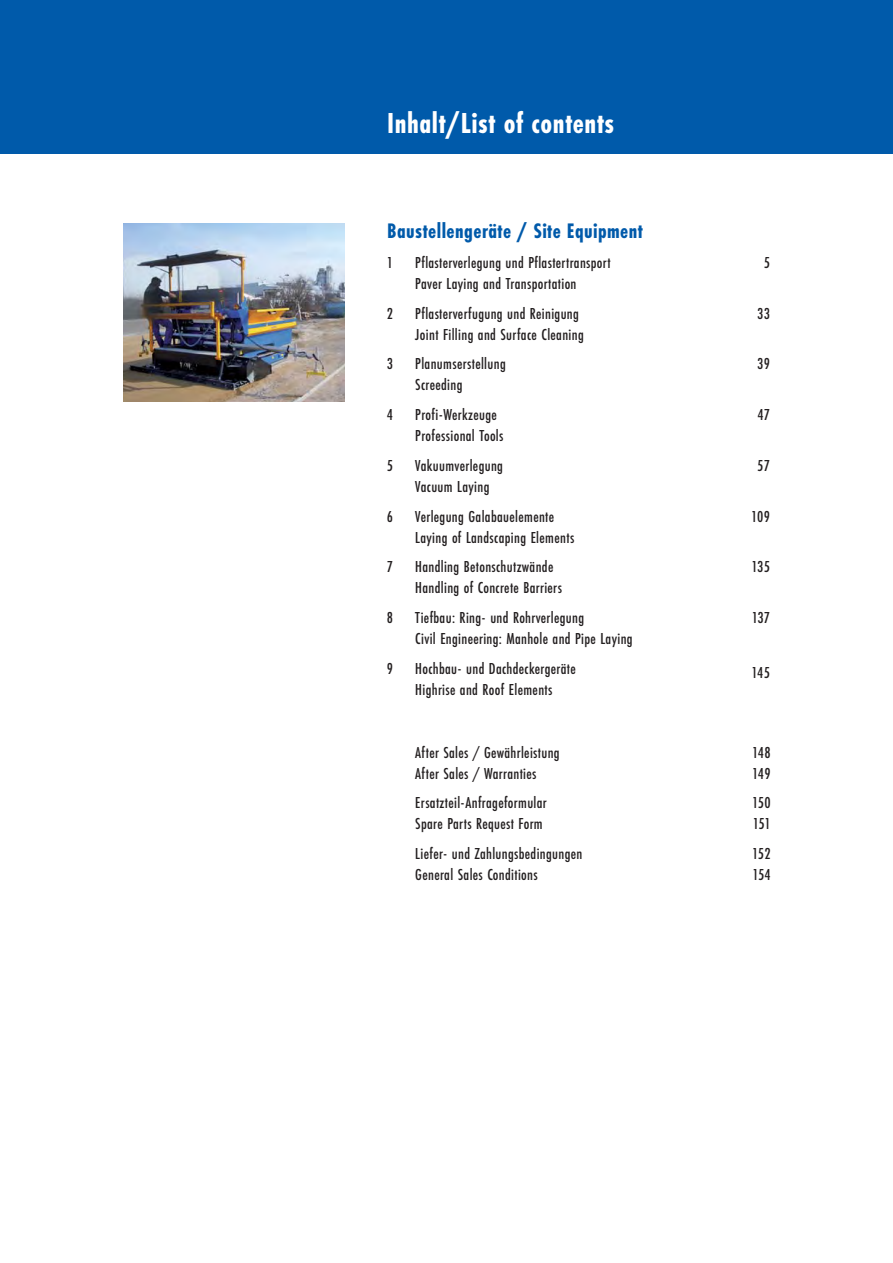
<style>
.page{position:relative;width:893px;height:1263px;background:#fff}
.page>*{position:absolute;margin:0;border:0;box-sizing:border-box;transform-origin:0 0}
.t1{font:700 30px "Futura PT Cond";letter-spacing:.02em;color:#fff}
.t2{font:700 21.75px "Futura PT Cond";letter-spacing:.02em;color:#005aaa}
.t3{font:500 16.5px/21px "Futura PT Cond";letter-spacing:.02em;color:#231f20}
</style>
<div class="page">
<div style="left:0;top:0;width:893px;height:153px;background:#005aaa"></div>
<img style="left:123px;top:223px;width:221px;height:179px">
<h1 class="t1" style="left:387px;top:108px;width:228px">Inhalt/List of contents</h1>
<h2 class="t2" style="left:387px;top:220px;width:257px">Baustellengeräte / Site Equipment</h2>
<p class="t3" style="left:387px;top:252px;width:8px">1</p>
<p class="t3" style="left:387px;top:303px;width:8px">2</p>
<p class="t3" style="left:387px;top:354px;width:8px">3</p>
<p class="t3" style="left:387px;top:405px;width:8px">4</p>
<p class="t3" style="left:387px;top:455px;width:8px">5</p>
<p class="t3" style="left:387px;top:506px;width:8px">6</p>
<p class="t3" style="left:387px;top:557px;width:8px">7</p>
<p class="t3" style="left:387px;top:608px;width:8px">8</p>
<p class="t3" style="left:387px;top:658px;width:8px">9</p>
<p class="t3" style="left:415px;top:252px;width:197px">Pflasterverlegung und Pflastertransport<br>Paver Laying and Transportation</p>
<p class="t3" style="left:415px;top:303px;width:170px">Pflasterverfugung und Reinigung<br>Joint Filling and Surface Cleaning</p>
<p class="t3" style="left:415px;top:354px;width:92px">Planumserstellung<br>Screeding</p>
<p class="t3" style="left:415px;top:405px;width:90px">Profi-Werkzeuge<br>Professional Tools</p>
<p class="t3" style="left:415px;top:455px;width:89px">Vakuumverlegung<br>Vacuum Laying</p>
<p class="t3" style="left:415px;top:506px;width:160px">Verlegung Galabauelemente<br>Laying of Landscaping Elements</p>
<p class="t3" style="left:415px;top:557px;width:148px">Handling Betonschutzwände<br>Handling of Concrete Barriers</p>
<p class="t3" style="left:415px;top:608px;width:219px">Tiefbau: Ring- und Rohrverlegung<br>Civil Engineering: Manhole and Pipe Laying</p>
<p class="t3" style="left:415px;top:658px;width:162px">Hochbau- und Dachdeckergeräte<br>Highrise and Roof Elements</p>
<p class="t3" style="left:415px;top:742px;width:146px">After Sales / Gewährleistung<br>After Sales / Warranties</p>
<p class="t3" style="left:415px;top:792px;width:133px">Ersatzteil-Anfrageformular<br>Spare Parts Request Form</p>
<p class="t3" style="left:415px;top:844px;width:169px">Liefer- und Zahlungsbedingungen<br>General Sales Conditions</p>
<p class="t3" style="left:764px;top:252px;width:8px">5</p>
<p class="t3" style="left:757px;top:303px;width:14px">33</p>
<p class="t3" style="left:757px;top:354px;width:14px">39</p>
<p class="t3" style="left:757px;top:405px;width:14px">47</p>
<p class="t3" style="left:757px;top:455px;width:14px">57</p>
<p class="t3" style="left:751px;top:506px;width:20px">109</p>
<p class="t3" style="left:751px;top:557px;width:20px">135</p>
<p class="t3" style="left:752px;top:608px;width:20px">137</p>
<p class="t3" style="left:751px;top:663px;width:20px">145</p>
<p class="t3" style="left:752px;top:743px;width:20px">148<br>149</p>
<p class="t3" style="left:752px;top:792px;width:20px">150<br>151</p>
<p class="t3" style="left:752px;top:844px;width:20px">152<br>154</p>
</div>
